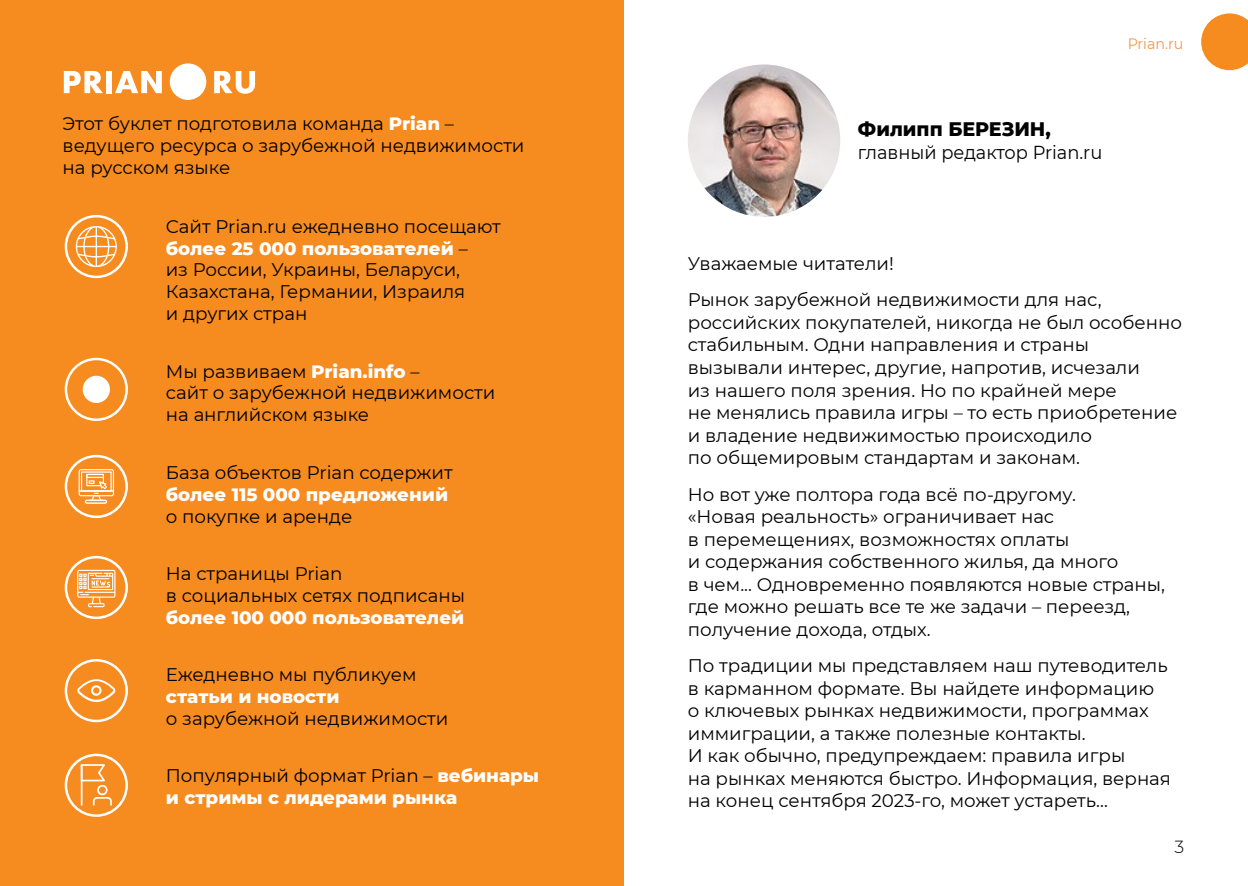
<style>
.page{position:relative;width:1248px;height:886px;background:#fff}
.page>*{position:absolute;margin:0;border:0;box-sizing:border-box;transform-origin:0 0}
.t1{font:800 20px "Montserrat";color:#000;scale:.95 1}
.t2{font:18.75px "Montserrat";color:#000;scale:.95 1}
.t3{font:18.25px/22.5px "Montserrat";color:#000}
.t4{font:800 18.25px/22px "Montserrat";color:#fff}
.t5{font:300 17.5px "Montserrat";color:#000}
.t6{font:15px "Montserrat";color:#f79646;scale:.95 1}
.s1{font-weight:800;color:#fff}
.s2{font-weight:400;color:#000}
</style>
<div class="page">
<img style="left:687px;top:64px;width:153px;height:153px;border-radius:76px">
<svg style="left:1201px;top:13px;width:46px;height:57px;background:#f79e44"></svg>
<div style="left:0;top:0;width:624px;height:886px;background:#f68b1f"></div>
<svg style="left:64px;top:71px;width:39px;height:22px"></svg>
<div style="left:106px;top:71px;width:6px;height:22px;background:#fff"></div>
<svg style="left:115px;top:71px;width:47px;height:22px"></svg>
<svg style="left:214px;top:71px;width:41px;height:23px"></svg>
<div style="left:170px;top:63px;width:36px;height:37px;background:#fff;border-radius:50%"></div>
<svg style="left:66px;top:216px;width:61px;height:61px"></svg>
<div style="left:65px;top:215px;width:63px;height:63px;border:2px solid #fff;border-radius:50%"></div>
<svg style="left:76px;top:226px;width:41px;height:41px"></svg>
<svg style="left:66px;top:456px;width:61px;height:61px"></svg>
<div style="left:65px;top:455px;width:63px;height:63px;border:2px solid #fff;border-radius:50%"></div>
<svg style="left:85px;top:500px;width:22px;height:4px"></svg>
<svg style="left:79px;top:469px;width:35px;height:33px"></svg>
<svg style="left:66px;top:557px;width:61px;height:61px"></svg>
<div style="left:65px;top:556px;width:63px;height:63px;border:2px solid #fff;border-radius:50%"></div>
<svg style="left:77px;top:570px;width:38px;height:37px"></svg>
<svg style="left:66px;top:755px;width:61px;height:60px"></svg>
<div style="left:65px;top:754px;width:63px;height:63px;border:2px solid #fff;border-radius:50%"></div>
<svg style="left:81px;top:764px;width:31px;height:41px"></svg>
<div style="left:65px;top:659px;width:63px;height:63px;border:2px solid #fff;border-radius:50%"></div>
<svg style="left:77px;top:679px;width:39px;height:23px"></svg>
<div style="left:65px;top:358px;width:63px;height:63px;border:2px solid #fff;border-radius:50%"></div>
<div style="left:81px;top:374px;width:30px;height:30px;background:#fff;border-radius:50%"></div>
<div style="left:80px;top:373px;width:32px;height:32px;border:2px solid #f68b1f;border-radius:50%"></div>
<p class="t3" style="left:63px;top:112px;width:463px">Этот буклет подготовила команда <span class="s1">Prian</span> – ведущего ресурса о зарубежной недвижимости на русском языке</p>
<p class="t3" style="left:166px;top:214px;width:336px">Сайт Prian.ru ежедневно посещают <span class="s1">более 25 000 пользователей</span> –<br>из России, Украины, Беларуси,<br>Казахстана, Германии, Израиля<br>и других стран</p>
<p class="t3" style="left:166px;top:359px;width:331px">Мы развиваем <span class="s1">Prian.info</span> –<br>сайт о зарубежной недвижимости на английском языке</p>
<p class="t3" style="left:166px;top:460px;width:288px">База объектов Prian содержит</p>
<p class="t4" style="left:166px;top:482px;width:284px">более 115 000 предложений</p>
<p class="t3" style="left:166px;top:504px;width:188px">о покупке и аренде</p>
<p class="t3" style="left:166px;top:562px;width:301px">На страницы Prian<br>в социальных сетях подписаны</p>
<p class="t4" style="left:166px;top:605px;width:300px">более 100 000 пользователей</p>
<p class="t3" style="left:166px;top:663px;width:252px">Ежедневно мы публикуем</p>
<p class="t4" style="left:166px;top:684px;width:175px">статьи и новости</p>
<p class="t3" style="left:166px;top:706px;width:284px">о зарубежной недвижимости</p>
<p class="t4" style="left:166px;top:764px;width:375px"><span class="s2">Популярный формат Prian –</span> вебинары и стримы с лидерами рынка</p>
<p class="t6" style="left:1127px;top:34px;width:60px">Prian.ru</p>
<p class="t1" style="left:857px;top:115px;width:204px">Филипп БЕРЕЗИН,</p>
<p class="t2" style="left:857px;top:139px;width:259px">главный редактор Prian.ru</p>
<p class="t3" style="left:687px;top:244px;width:415px;line-height:36.8px">Уважаемые читатели!<br>Рынок зарубежной недвижимости для нас,</p>
<p class="t3" style="left:687px;top:311px;width:495px">российских покупателей, никогда не был особенно стабильным. Одни направления и страны вызывали интерес, другие, напротив, исчезали<br>из нашего поля зрения. Но по крайней мере<br>не менялись правила игры – то есть приобретение и владение недвижимостью происходило<br>по общемировым стандартам и законам.</p>
<p class="t3" style="left:687px;top:482px;width:479px">Но вот уже полтора года всё по-другому.<br>«Новая реальность» ограничивает нас<br>в перемещениях, возможностях оплаты<br>и содержания собственного жилья, да много<br>в чем... Одновременно появляются новые страны, где можно решать все те же задачи – переезд, получение дохода, отдых.</p>
<p class="t3" style="left:687px;top:654px;width:484px">По традиции мы представляем наш путеводитель в карманном формате. Вы найдете информацию<br>о ключевых рынках недвижимости, программах иммиграции, а также полезные контакты.<br>И как обычно, предупреждаем: правила игры<br>на рынках меняются быстро. Информация, верная на конец сентября 2023-го, может устареть…</p>
<p class="t5" style="left:1174px;top:835px;width:11px">3</p>
</div>
